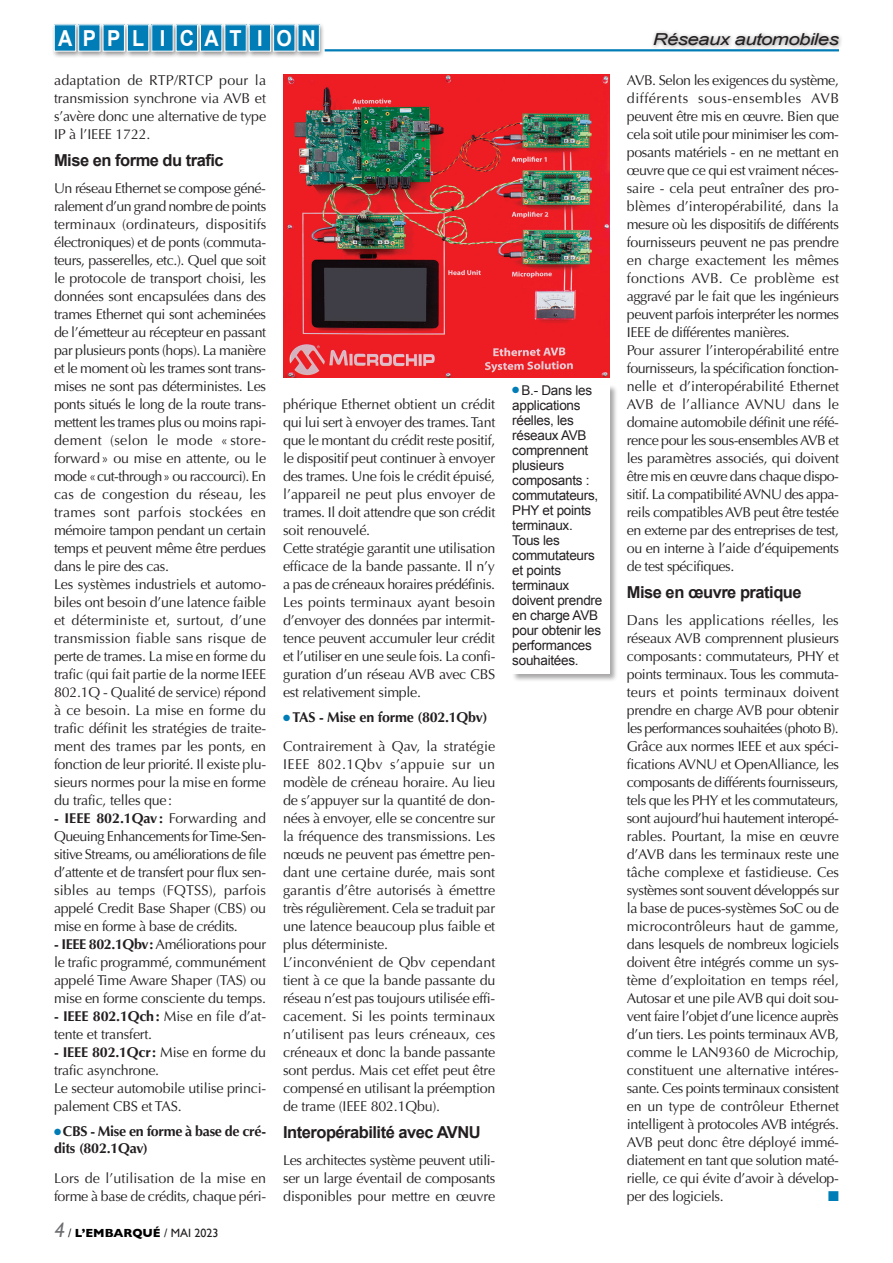
<style>
.page{position:relative;width:893px;height:1263px;background:#fff}
.page>*{position:absolute;margin:0;border:0;box-sizing:border-box;transform-origin:0 0}
.t1{font:700 22.05px "Arial";letter-spacing:.535em;color:#fff;scale:.9 1}
.t2{font:700 16.5px "Arial";letter-spacing:-.03em;color:#231f20}
.t3{font:italic 16.5px "Arial";letter-spacing:-.03em;color:#231f20;scale:1.24 1}
.t4{font:14.25px/18px "Optima";letter-spacing:-.02em;color:#231f20}
.t5{font:14.25px/29px "Optima";letter-spacing:.01em;color:#231f20}
.t6{font:700 14.25px/16.5px "Optima";letter-spacing:-.02em;color:#231f20}
.t7{font:14.25px "Zapf Dingbats ITC";color:#007cb6}
.t8{font:13.5px/15px "Arial";letter-spacing:-.02em;color:#231f20}
.t9{font:700 12px "Gill Sans";color:#000}
.s1{font-weight:700}
.s2{color:#007cb6}
.s3{font-weight:400;font-style:italic;font-size:21px;color:#6c6d70}
.s4{font-weight:400;color:#231f20}
</style>
<div class="page">
<div style="left:51px;top:23px;width:31px;height:35px;background:#231f20;opacity:.5"></div>
<div style="left:54px;top:25px;width:22px;height:26px;background:#007cb6"></div>
<div style="left:54px;top:24px;width:22px;height:27px;border:1px solid #fff"></div>
<div style="left:75px;top:23px;width:31px;height:35px;background:#231f20;opacity:.5"></div>
<div style="left:79px;top:25px;width:21px;height:26px;background:#007cb6"></div>
<div style="left:100px;top:23px;width:31px;height:35px;background:#231f20;opacity:.5"></div>
<div style="left:103px;top:25px;width:21px;height:26px;background:#007cb6"></div>
<div style="left:124px;top:23px;width:31px;height:35px;background:#231f20;opacity:.5"></div>
<div style="left:127px;top:25px;width:22px;height:26px;background:#007cb6"></div>
<div style="left:127px;top:24px;width:22px;height:27px;border:1px solid #fff"></div>
<div style="left:149px;top:23px;width:30px;height:35px;background:#231f20;opacity:.5"></div>
<div style="left:152px;top:25px;width:21px;height:26px;background:#007cb6"></div>
<div style="left:173px;top:23px;width:31px;height:35px;background:#231f20;opacity:.5"></div>
<div style="left:176px;top:25px;width:22px;height:26px;background:#007cb6"></div>
<div style="left:197px;top:23px;width:31px;height:35px;background:#231f20;opacity:.5"></div>
<div style="left:200px;top:25px;width:22px;height:26px;background:#007cb6"></div>
<div style="left:200px;top:24px;width:22px;height:27px;border:1px solid #fff"></div>
<div style="left:222px;top:23px;width:30px;height:35px;background:#231f20;opacity:.5"></div>
<div style="left:225px;top:25px;width:21px;height:26px;background:#007cb6"></div>
<div style="left:246px;top:23px;width:31px;height:35px;background:#231f20;opacity:.5"></div>
<div style="left:249px;top:25px;width:22px;height:26px;background:#007cb6"></div>
<div style="left:270px;top:23px;width:31px;height:35px;background:#231f20;opacity:.5"></div>
<div style="left:274px;top:25px;width:21px;height:26px;background:#007cb6"></div>
<div style="left:295px;top:23px;width:31px;height:35px;background:#231f20;opacity:.5"></div>
<div style="left:298px;top:25px;width:21px;height:26px;background:#007cb6"></div>
<div style="left:650px;top:29px;width:194px;height:21px;background:#231f20;opacity:.5"></div>
<hr style="left:325px;top:49px;width:514px;height:2px;background:#007cb6">
<img style="left:283px;top:74px;width:327px;height:303px">
<div style="left:512px;top:384px;width:106px;height:298px;background:#231f20;opacity:.4"></div>
<div style="left:512px;top:385px;width:98px;height:289px;background:#fff"></div>
<h1 class="t1" style="left:58px;top:24px;width:288px">APPL I CAT I ON</h1>
<p class="t3" style="left:653px;top:29px;width:152px">Réseaux automobiles</p>
<p class="t4" style="left:54px;top:72px;width:214px;text-align:justify">adaptation de RTP/RTCP pour la transmission synchrone via AVB et s’avère donc une alternative de type IP à l’IEEE 1722.</p>
<p class="t2" style="left:54px;top:149px;width:171px">Mise en forme du trafic</p>
<p class="t4" style="left:54px;top:180px;width:214px">Un réseau Ethernet se compose géné&shy;ralement d’un grand nombre de points terminaux (ordinateurs, dispositifs électroniques) et de ponts (commuta&shy;teurs, passerelles, etc.). Quel que soit le protocole de transport choisi, les données sont encapsulées dans des trames Ethernet qui sont acheminées de l’émetteur au récepteur en passant par plusieurs ponts (hops). La manière et le moment où les trames sont trans&shy;mises ne sont pas déterministes. Les ponts situés le long de la route trans&shy;mettent les trames plus ou moins rapi&shy;dement (selon le mode « store&shy;forward» ou mise en attente, ou le mode «cut-through» ou raccourci). En cas de congestion du réseau, les trames sont parfois stockées en mémoire tampon pendant un certain temps et peuvent même être perdues dans le pire des cas.<br>Les systèmes industriels et automo&shy;biles ont besoin d’une latence faible et déterministe et, surtout, d’une transmission fiable sans risque de perte de trames. La mise en forme du trafic (qui fait partie de la norme IEEE 802.1Q - Qualité de service) répond à ce besoin. La mise en forme du trafic définit les stratégies de traite&shy;ment des trames par les ponts, en fonction de leur priorité. Il existe plu&shy;sieurs normes pour la mise en forme du trafic, telles que:</p>
<p class="t4" style="left:54px;top:809px;width:214px;text-align:justify"><span class="s1">- IEEE 802.1Qav:</span> Forwarding and Queuing Enhancements for Time-Sen&shy;sitive Streams, ou améliorations de file d’attente et de transfert pour flux sen&shy;sibles au temps (FQTSS), parfois appelé Credit Base Shaper (CBS) ou mise en forme à base de crédits.</p>
<p class="t4" style="left:54px;top:935px;width:214px;text-align:justify"><span class="s1">- IEEE 802.1Qbv:</span> Améliorations pour le trafic programmé, communément appelé Time Aware Shaper (TAS) ou mise en forme consciente du temps.</p>
<p class="t4" style="left:54px;top:1007px;width:214px"><span class="s1">- IEEE 802.1Qch:</span> Mise en file d’at&shy;tente et transfert.</p>
<p class="t4" style="left:54px;top:1043px;width:214px"><span class="s1">- IEEE 802.1Qcr:</span> Mise en forme du trafic asynchrone.<br>Le secteur automobile utilise princi&shy;palement CBS et TAS.</p>
<p class="t6" style="left:54px;top:1123px;width:214px"><span class="s2">●</span> CBS - Mise en forme à base de cré&shy;dits (802.1Qav)</p>
<p class="t4" style="left:54px;top:1170px;width:214px">Lors de l’utilisation de la mise en forme à base de crédits, chaque péri-</p>
<p class="t4" style="left:627px;top:72px;width:214px">AVB. Selon les exigences du système, différents sous-ensembles AVB peuvent être mis en œuvre. Bien que cela soit utile pour minimiser les com&shy;posants matériels - en ne mettant en œuvre que ce qui est vraiment néces&shy;saire - cela peut entraîner des pro&shy;blèmes d’interopérabilité, dans la mesure où les dispositifs de différents fournisseurs peuvent ne pas prendre en charge exactement les mêmes fonctions AVB. Ce problème est aggravé par le fait que les ingénieurs peuvent parfois interpréter les normes IEEE de différentes manières.<br>Pour assurer l’interopérabilité entre fournisseurs, la spécification fonction&shy;nelle et d’interopérabilité Ethernet AVB de l’alliance AVNU dans le domaine automobile définit une réfé&shy;rence pour les sous-ensembles AVB et les paramètres associés, qui doivent être mis en œuvre dans chaque dispo&shy;sitif. La compatibilité AVNU des appa&shy;reils compatibles AVB peut être testée en externe par des entreprises de test, ou en interne à l’aide d’équipements de test spécifiques.</p>
<p class="t2" style="left:627px;top:581px;width:176px">Mise en œuvre pratique</p>
<p class="t4" style="left:627px;top:612px;width:214px;text-align:justify">Dans les applications réelles, les réseaux AVB comprennent plusieurs composants: commutateurs, PHY et points terminaux. Tous les commuta&shy;teurs et points terminaux doivent prendre en charge AVB pour obtenir les performances souhaitées (photo B).<br>Grâce aux normes IEEE et aux spéci&shy;fications AVNU et OpenAlliance, les composants de différents fournisseurs, tels que les PHY et les commutateurs, sont aujourd’hui hautement interopé&shy;rables. Pourtant, la mise en œuvre d’AVB dans les terminaux reste une tâche complexe et fastidieuse. Ces systèmes sont souvent développés sur la base de puces-systèmes SoC ou de microcontrôleurs haut de gamme, dans lesquels de nombreux logiciels doivent être intégrés comme un sys&shy;tème d’exploitation en temps réel, Autosar et une pile AVB qui doit sou&shy;vent faire l’objet d’une licence auprès d’un tiers. Les points terminaux AVB, comme le LAN9360 de Microchip, constituent une alternative intéres&shy;sante. Ces points terminaux consistent en un type de contrôleur Ethernet intelligent à protocoles AVB intégrés.<br>AVB peut donc être déployé immé&shy;diatement en tant que solution maté&shy;rielle, ce qui évite d’avoir à dévelop&shy;per des logiciels.</p>
<p class="t8" style="left:512px;top:383px;width:92px"><span class="s2">●</span> B.- Dans les applications réelles, les réseaux AVB comprennent plusieurs composants : commutateurs,<br>PHY et points terminaux.<br>Tous les commutateurs et points terminaux doivent prendre en charge AVB pour obtenir les performances souhaitées.</p>
<p class="t4" style="left:283px;top:396px;width:214px">phérique Ethernet obtient un crédit qui lui sert à envoyer des trames. Tant que le montant du crédit reste positif, le dispositif peut continuer à envoyer des trames. Une fois le crédit épuisé, l’appareil ne peut plus envoyer de trames. Il doit attendre que son crédit soit renouvelé.<br>Cette stratégie garantit une utilisation efficace de la bande passante. Il n’y a pas de créneaux horaires prédéfinis.<br>Les points terminaux ayant besoin d’envoyer des données par intermit&shy;tence peuvent accumuler leur crédit et l’utiliser en une seule fois. La confi&shy;guration d’un réseau AVB avec CBS est relativement simple.</p>
<p class="t5" style="left:283px;top:703px;width:214px"><span class="s2">●</span> <span class="s1">TAS - Mise en forme (802.1Qbv)<br></span>Contrairement à Qav, la stratégie</p>
<p class="t4" style="left:283px;top:756px;width:214px">IEEE 802.1Qbv s’appuie sur un modèle de créneau horaire. Au lieu de s’appuyer sur la quantité de don&shy;nées à envoyer, elle se concentre sur la fréquence des transmissions. Les nœuds ne peuvent pas émettre pen&shy;dant une certaine durée, mais sont garantis d’être autorisés à émettre très régulièrement. Cela se traduit par une latence beaucoup plus faible et plus déterministe.<br>L’inconvénient de Qbv cependant tient à ce que la bande passante du réseau n’est pas toujours utilisée effi&shy;cacement. Si les points terminaux n’utilisent pas leurs créneaux, ces créneaux et donc la bande passante sont perdus. Mais cet effet peut être compensé en utilisant la préemption de trame (IEEE 802.1Qbu).</p>
<p class="t2" style="left:283px;top:1121px;width:199px">Interopérabilité avec AVNU</p>
<p class="t4" style="left:283px;top:1152px;width:214px;text-align:justify">Les architectes système peuvent utili&shy;ser un large éventail de composants disponibles pour mettre en œuvre</p>
<p class="t7" style="left:828px;top:1190px;width:12px">■</p>
<p class="t9" style="left:54px;top:1224px;width:166px"><span class="s3">4</span> <span class="s4">/</span> L’EMBARQUÉ <span class="s4">/ MAI 2023</span></p>
</div>
